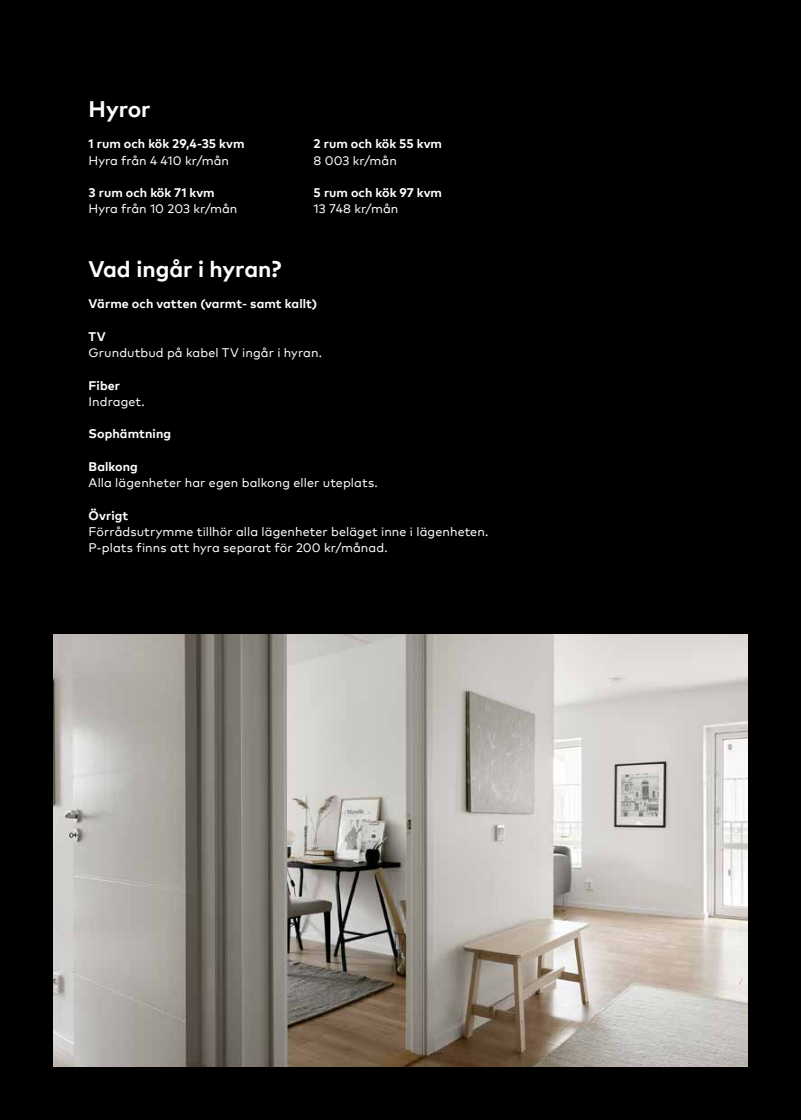
<style>
.page{position:relative;width:801px;height:1120px;background:#000}
.page>*{position:absolute;margin:0;border:0;box-sizing:border-box;transform-origin:0 0}
.t1{font:700 22.5px "Mark Pro";color:#fff}
.t2{font:12.5px/16.2px "Mark Pro";letter-spacing:.005em;color:#fff}
.t3{font:700 12.5px "Mark Pro";color:#fff}
</style>
<div class="page">
<img style="left:53px;top:634px;width:695px;height:433px">
<h1 class="t1" style="left:89px;top:92px;width:64px">Hyror</h1>
<p class="t3" style="left:89px;top:134px;width:157px">1 rum och kök 29,4-35 kvm</p>
<p class="t3" style="left:314px;top:134px;width:130px">2 rum och kök 55 kvm</p>
<p class="t2" style="left:89px;top:151px;width:142px">Hyra från 4 410 kr/mån</p>
<p class="t2" style="left:314px;top:151px;width:85px">8 003 kr/mån</p>
<p class="t3" style="left:89px;top:183px;width:128px">3 rum och kök 71 kvm</p>
<p class="t3" style="left:314px;top:183px;width:130px">5 rum och kök 97 kvm</p>
<p class="t2" style="left:89px;top:200px;width:150px">Hyra från 10 203 kr/mån</p>
<p class="t2" style="left:314px;top:200px;width:86px">13 748 kr/mån</p>
<h1 class="t1" style="left:89px;top:252px;width:194px">Vad ingår i hyran?</h1>
<p class="t3" style="left:89px;top:294px;width:230px">Värme och vatten (varmt- samt kallt)</p>
<p class="t3" style="left:89px;top:327px;width:19px">TV</p>
<p class="t2" style="left:89px;top:343px;width:235px">Grundutbud på kabel TV ingår i hyran.</p>
<p class="t3" style="left:89px;top:376px;width:33px">Fiber</p>
<p class="t2" style="left:89px;top:392px;width:58px">Indraget.</p>
<p class="t3" style="left:89px;top:424px;width:84px">Sophämtning</p>
<p class="t3" style="left:89px;top:457px;width:51px">Balkong</p>
<p class="t2" style="left:89px;top:473px;width:291px">Alla lägenheter har egen balkong eller uteplats.</p>
<p class="t3" style="left:89px;top:506px;width:41px">Övrigt</p>
<p class="t2" style="left:89px;top:522px;width:401px">Förrådsutrymme tillhör alla lägenheter beläget inne i lägenheten.<br>P-plats finns att hyra separat för 200 kr/månad.</p>
</div>
